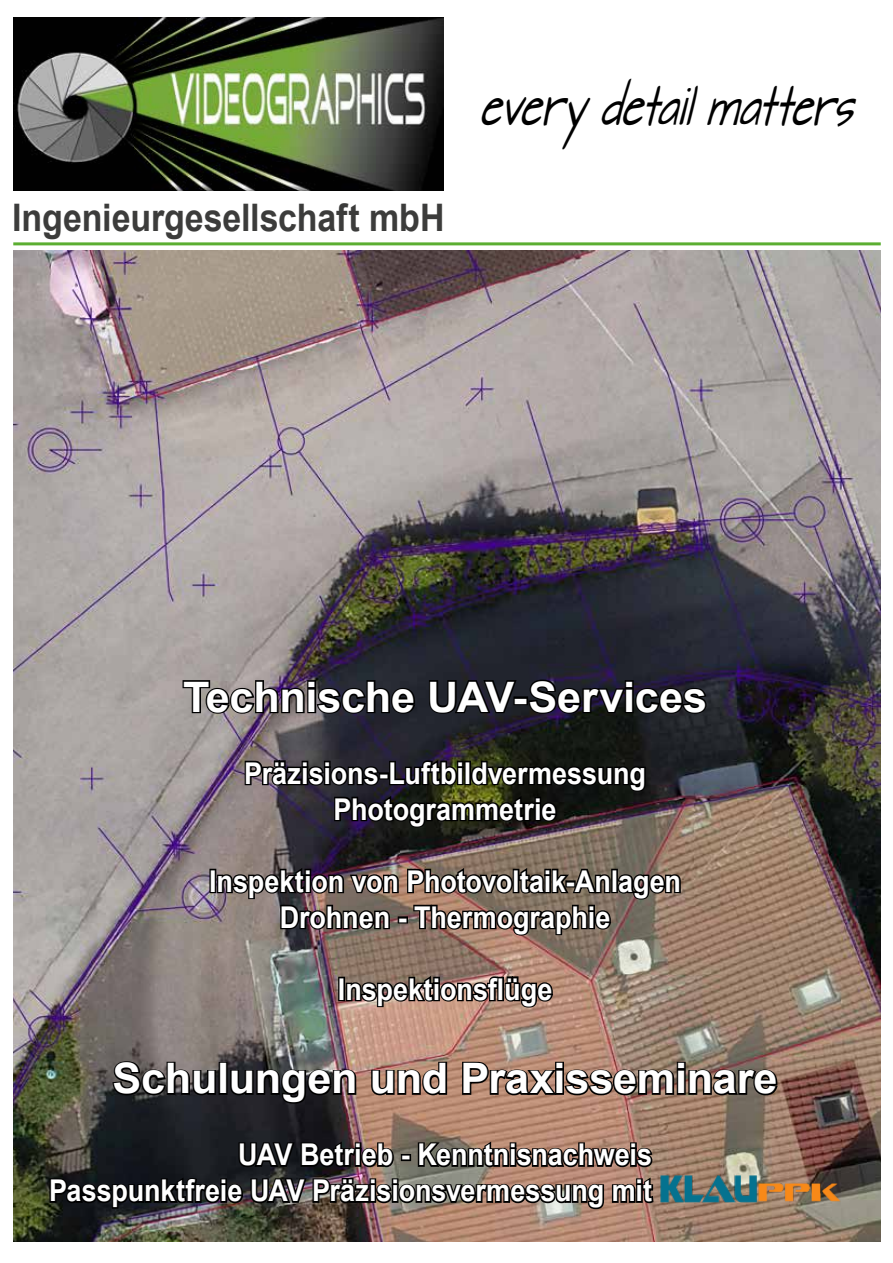
<style>
.page{position:relative;width:893px;height:1263px;background:#fff}
.page>*{position:absolute;margin:0;border:0;box-sizing:border-box;transform-origin:0 0}
.t1{font:italic 47.25px "Architects Daughter";color:#000;scale:.67 1}
.t2{font:700 42px "Arial";letter-spacing:-.005em;color:#fff}
.t3{font:700 37.95px "Arial";letter-spacing:-.005em;color:#3c3c3b;scale:.9 1}
.t4{font:700 30px/36px "Arial";color:#fff;text-align:center;scale:.9 1}
</style>
<div class="page">
<img style="left:13px;top:251px;width:868px;height:991px">
<img style="left:13px;top:17px;width:430px;height:174px">
<svg style="left:181px;top:679px;width:236px;height:36px;background:#3b383c"></svg>
<svg style="left:427px;top:678px;width:92px;height:38px;background:#15161c"></svg>
<div style="left:513px;top:696px;width:15px;height:9px;border:3px solid #000"></div>
<svg style="left:527px;top:678px;width:181px;height:38px;background:#14131c"></svg>
<img style="left:243px;top:757px;width:405px;height:73px">
<div style="left:209px;top:869px;width:7px;height:24px;border:3px solid #000"></div>
<img style="left:216px;top:865px;width:184px;height:67px">
<div style="left:398px;top:916px;width:10px;height:7px;border:3px solid #000"></div>
<svg style="left:406px;top:865px;width:276px;height:73px;background:#57493f"></svg>
<div style="left:338px;top:977px;width:7px;height:24px;border:3px solid #000"></div>
<img style="left:344px;top:973px;width:211px;height:37px">
<svg style="left:111px;top:1059px;width:106px;height:38px;background:#3a3736"></svg>
<div style="left:219px;top:1062px;width:9px;height:33px;border:3px solid #000"></div>
<svg style="left:229px;top:1067px;width:129px;height:39px;background:#262224"></svg>
<svg style="left:370px;top:1060px;width:79px;height:37px;background:#715548"></svg>
<svg style="left:461px;top:1060px;width:319px;height:37px;background:#614c41"></svg>
<img style="left:48px;top:1139px;width:607px;height:72px">
<img style="left:660px;top:1175px;width:181px;height:28px">
<hr style="left:13px;top:242px;width:868px;height:3px;background:#5bae31">
<p class="t3" style="left:12px;top:191px;width:482px">Ingenieurgesellschaft mbH</p>
<h1 class="t1" style="left:479px;top:81px;width:591px">everydetailmatters</h1>
<h2 class="t2" style="left:183px;top:667px;width:525px">Technische UAV-Services</h2>
<p class="t4" style="left:244px;top:755px;width:448px">Präzisions-Luftbildvermessung<br>Photogrammetrie</p>
<p class="t4" style="left:209px;top:863px;width:526px">Inspektion von Photovoltaik-Anlagen<br>Drohnen - Thermographie</p>
<p class="t4" style="left:338px;top:971px;width:240px">Inspektionsflüge</p>
<h2 class="t2" style="left:113px;top:1049px;width:666px">Schulungen und Praxisseminare</h2>
<p class="t4" style="left:49px;top:1137px;width:672px;text-align:right">UAV Betrieb - Kenntnisnachweis<br>Passpunktfreie UAV Präzisionsvermessung mit</p>
</div>
